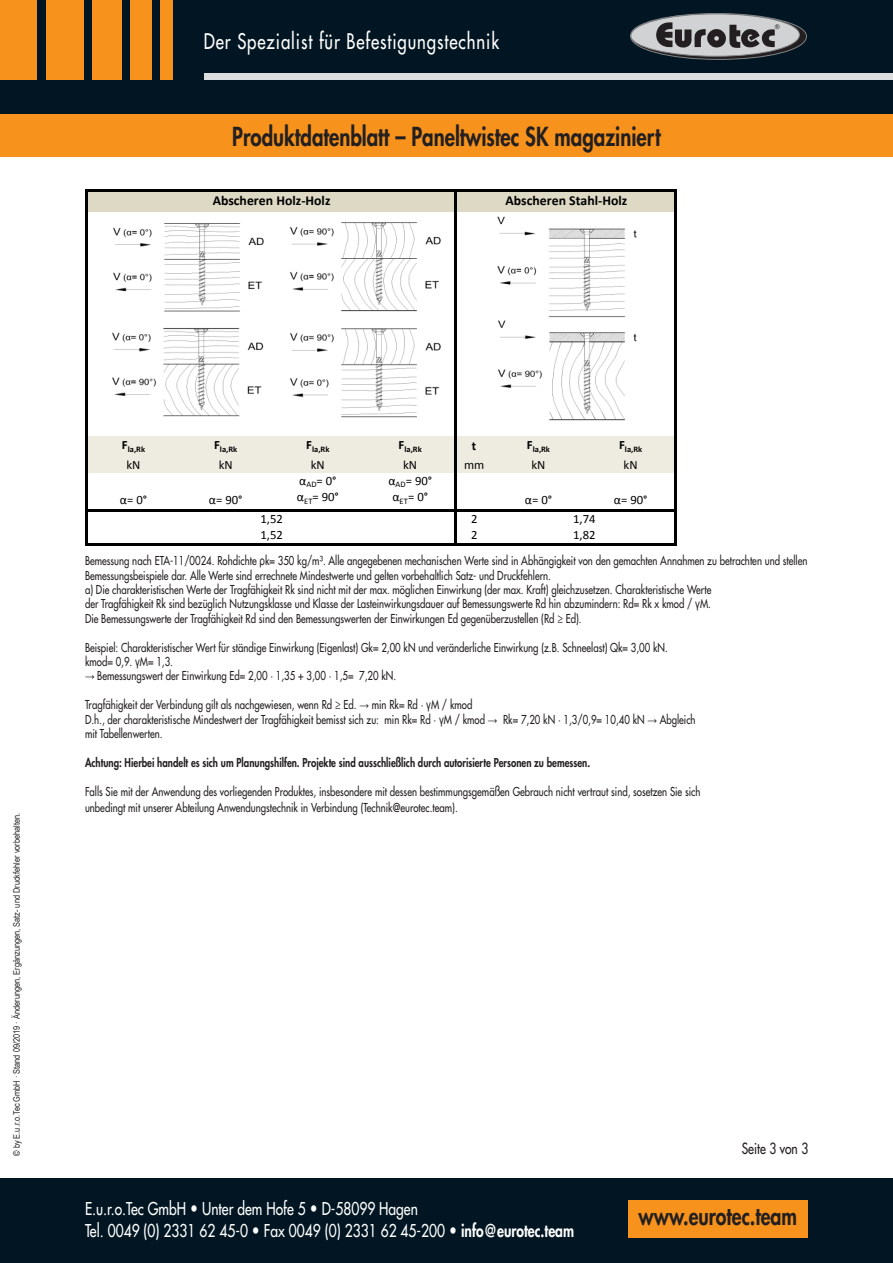
<style>
.page{position:relative;width:893px;height:1263px;background:#fff}
.page>*{position:absolute;margin:0;border:0;box-sizing:border-box;transform-origin:0 0}
.t1{font:800 25.5px "Futura Std";color:#231f20;scale:.8 1}
.t2{font:800 24.3px "Futura Std";color:#231f20;scale:.8 1}
.t3{font:500 21px "Futura Std";letter-spacing:.055em;color:#fff;scale:.8 1}
.t4{font:500 17.25px/22.5px "Futura Std";color:#fff;scale:.8 1}
.t5{font:500 15px "Futura Std";color:#231f20;scale:.8 1}
.t6{font:700 13.65px "Calibri";color:#000}
.t7{font:12.6px/16.5px "Calibri";letter-spacing:-.005em;color:#000}
.t8{font:700 12.6px "Calibri";color:#000}
.t9{font:500 12px/14.4px "Futura Std";color:#231f20;scale:.8 1}
.t10{font:800 12px "Futura Std";color:#231f20;scale:.8 1}
.t11{font:9px "Arial Narrow";color:#231f20}
.t12{font:700 8.4px "Calibri";letter-spacing:.005em;color:#000}
.s1{font-family:"Arial";font-weight:400}
.s2{font-weight:800}
</style>
<div class="page">
<div style="left:0;top:0;width:893px;height:137px;background:#011622"></div>
<div style="left:204px;top:74px;width:689px;height:6px;background:#dcdddf"></div>
<svg style="left:630px;top:13px;width:176px;height:46px"></svg>
<div style="left:631px;top:14px;width:168px;height:42px;background:#d1d2d4;border-radius:50%"></div>
<div style="left:630px;top:14px;width:170px;height:43px;border:1px solid #808285;border-radius:50%"></div>
<div style="left:630px;top:13px;width:177px;height:47px;border:1px solid #808285;border-radius:50%"></div>
<svg style="left:656px;top:22px;width:124px;height:27px"></svg>
<div style="left:0;top:0;width:37px;height:80px;background:#f7931d"></div>
<div style="left:46px;top:0;width:38px;height:80px;background:#f7931d"></div>
<div style="left:92px;top:0;width:30px;height:80px;background:#f7931d"></div>
<div style="left:131px;top:0;width:21px;height:80px;background:#f7931d"></div>
<div style="left:161px;top:0;width:12px;height:80px;background:#f7931d"></div>
<div style="left:0;top:114px;width:893px;height:43px;background:#f7931d"></div>
<div style="left:0;top:1178px;width:893px;height:85px;background:#011622"></div>
<div style="left:628px;top:1200px;width:180px;height:37px;background:#f7931d"></div>
<div style="left:86px;top:190px;width:590px;height:23px;background:#ddd9c4"></div>
<div style="left:86px;top:436px;width:590px;height:37px;background:#eeece1"></div>
<div style="left:86px;top:472px;width:590px;height:72px;background:#fff"></div>
<hr style="left:85px;top:189px;width:2px;height:356px;background:#000">
<hr style="left:454px;top:191px;width:2px;height:354px;background:#000">
<hr style="left:675px;top:191px;width:2px;height:354px;background:#000">
<hr style="left:87px;top:189px;width:590px;height:2px;background:#000">
<hr style="left:87px;top:509px;width:590px;height:2px;background:#000">
<hr style="left:87px;top:543px;width:590px;height:2px;background:#000">
<img style="left:497px;top:216px;width:140px;height:102px">
<img style="left:113px;top:223px;width:151px;height:89px">
<img style="left:112px;top:328px;width:152px;height:89px">
<img style="left:289px;top:222px;width:152px;height:90px">
<img style="left:289px;top:328px;width:152px;height:90px">
<img style="left:498px;top:320px;width:139px;height:101px">
<h3 class="t3" style="left:204px;top:28px;width:371px">Der Spezialist für Befestigungstechnik</h3>
<h1 class="t1" style="left:232px;top:121px;width:537px">Produktdatenblatt – Paneltwistec SK magaziniert</h1>
<p class="t6" style="left:213px;top:192px;width:119px">Abscheren Holz-Holz</p>
<p class="t6" style="left:506px;top:192px;width:123px">Abscheren Stahl-Holz</p>
<p class="t11" style="left:10px;top:1156px;width:345px;rotate:-90deg">© by E.u.r.o.Tec GmbH · Stand 09/2019 · Änderungen, Ergänzungen, Satz- und Druckfehler vorbehalten.</p>
<p class="t12" style="left:122px;top:444px;width:25px"><sup>F</sup>la,Rk</p>
<p class="t12" style="left:214px;top:444px;width:25px"><sup>F</sup>la,Rk</p>
<p class="t12" style="left:306px;top:444px;width:25px"><sup>F</sup>la,Rk</p>
<p class="t12" style="left:398px;top:444px;width:25px"><sup>F</sup>la,Rk</p>
<p class="t8" style="left:472px;top:438px;width:6px">t</p>
<p class="t12" style="left:527px;top:444px;width:25px"><sup>F</sup>la,Rk</p>
<p class="t12" style="left:619px;top:444px;width:25px"><sup>F</sup>la,Rk</p>
<p class="t7" style="left:126px;top:456px;width:15px">kN</p>
<p class="t7" style="left:219px;top:456px;width:15px">kN</p>
<p class="t7" style="left:311px;top:456px;width:15px">kN</p>
<p class="t7" style="left:403px;top:456px;width:15px">kN</p>
<p class="t7" style="left:464px;top:456px;width:22px">mm</p>
<p class="t7" style="left:531px;top:456px;width:15px">kN</p>
<p class="t7" style="left:624px;top:456px;width:15px">kN</p>
<p class="t7" style="left:299px;top:472px;width:39px">α<sub>AD</sub>= 0°</p>
<p class="t7" style="left:388px;top:472px;width:45px">α<sub>AD</sub>= 90°</p>
<p class="t7" style="left:297px;top:489px;width:43px">α<sub>ET</sub>= 90°</p>
<p class="t7" style="left:392px;top:489px;width:37px">α<sub>ET</sub>= 0°</p>
<p class="t7" style="left:471px;top:511px;width:8px">2<br>2</p>
<p class="t7" style="left:120px;top:492px;width:29px">α= 0°</p>
<p class="t7" style="left:209px;top:492px;width:35px">α= 90°</p>
<p class="t7" style="left:525px;top:492px;width:29px">α= 0°</p>
<p class="t7" style="left:614px;top:492px;width:35px">α= 90°</p>
<p class="t7" style="left:261px;top:511px;width:24px">1,52</p>
<p class="t7" style="left:573px;top:511px;width:24px">1,74</p>
<p class="t7" style="left:261px;top:527px;width:24px">1,52</p>
<p class="t7" style="left:573px;top:527px;width:24px">1,82</p>
<p class="t9" style="left:85px;top:554px;width:904px">Bemessung nach ETA-11/0024. Rohdichte <span class="s1">ρ</span>k= 350 kg/m³. Alle angegebenen mechanischen Werte sind in Abhängigkeit von den gemachten Annahmen zu betrachten und stellen Bemessungsbeispiele dar. Alle Werte sind errechnete Mindestwerte und gelten vorbehaltlich Satz- und Druckfehlern.<br>a) Die charakteristischen Werte der Tragfähigkeit Rk sind nicht mit der max. möglichen Einwirkung (der max. Kraft) gleichzusetzen. Charakteristische Werte<br>der Tragfähigkeit Rk sind bezüglich Nutzungsklasse und Klasse der Lasteinwirkungsdauer auf Bemessungswerte Rd hin abzumindern: Rd= Rk x kmod / <span class="s1">γ</span>M.<br>Die Bemessungswerte der Tragfähigkeit Rd sind den Bemessungswerten der Einwirkungen Ed gegenüberzustellen (Rd ≥ Ed).</p>
<p class="t9" style="left:85px;top:640px;width:730px">Beispiel: Charakteristischer Wert für ständige Einwirkung (Eigenlast) Gk= 2,00 kN und veränderliche Einwirkung (z.B. Schneelast) Qk= 3,00 kN. kmod= 0,9. <span class="s1">γ</span>M= 1,3.</p>
<p class="t9" style="left:85px;top:669px;width:390px"><span class="s1">→</span> Bemessungswert der Einwirkung Ed= 2,00 · 1,35 + 3,00 · 1,5= 7,20 kN.</p>
<p class="t9" style="left:85px;top:698px;width:765px">Tragfähigkeit der Verbindung gilt als nachgewiesen, wenn Rd ≥ Ed. <span class="s1">→</span> min Rk= Rd · <span class="s1">γ</span>M / kmod<br>D.h., der charakteristische Mindestwert der Tragfähigkeit bemisst sich zu: min Rk= Rd · <span class="s1">γ</span>M / kmod <span class="s1">→</span> Rk= 7,20 kN · 1,3/0,9= 10,40 kN <span class="s1">→</span> Abgleich mit Tabellenwerten.</p>
<p class="t10" style="left:85px;top:755px;width:633px">Achtung: Hierbei handelt es sich um Planungshilfen. Projekte sind ausschließlich durch autorisierte Personen zu bemessen.</p>
<p class="t9" style="left:85px;top:783px;width:771px;line-height:16.2px">Falls Sie mit der Anwendung des vorliegenden Produktes, insbesondere mit dessen bestimmungsgemäßen Gebrauch nicht vertraut sind, sosetzen Sie sich unbedingt mit unserer Abteilung Anwendungstechnik in Verbindung (Technik@eurotec.team).</p>
<p class="t5" style="left:742px;top:1139px;width:85px">Seite 3 von 3</p>
<h3 class="t4" style="left:85px;top:1197px;width:613px">E.u.r.o.Tec GmbH <span class="s2">•</span> Unter dem Hofe 5 <span class="s2">•</span> D-58099 Hagen<br>Tel. 0049 (0) 2331 62 45-0 <span class="s2">•</span> Fax 0049 (0) 2331 62 45-200 <span class="s2">• info@eurotec.team</span></h3>
<h2 class="t2" style="left:638px;top:1201px;width:200px">www.eurotec.team</h2>
</div>
